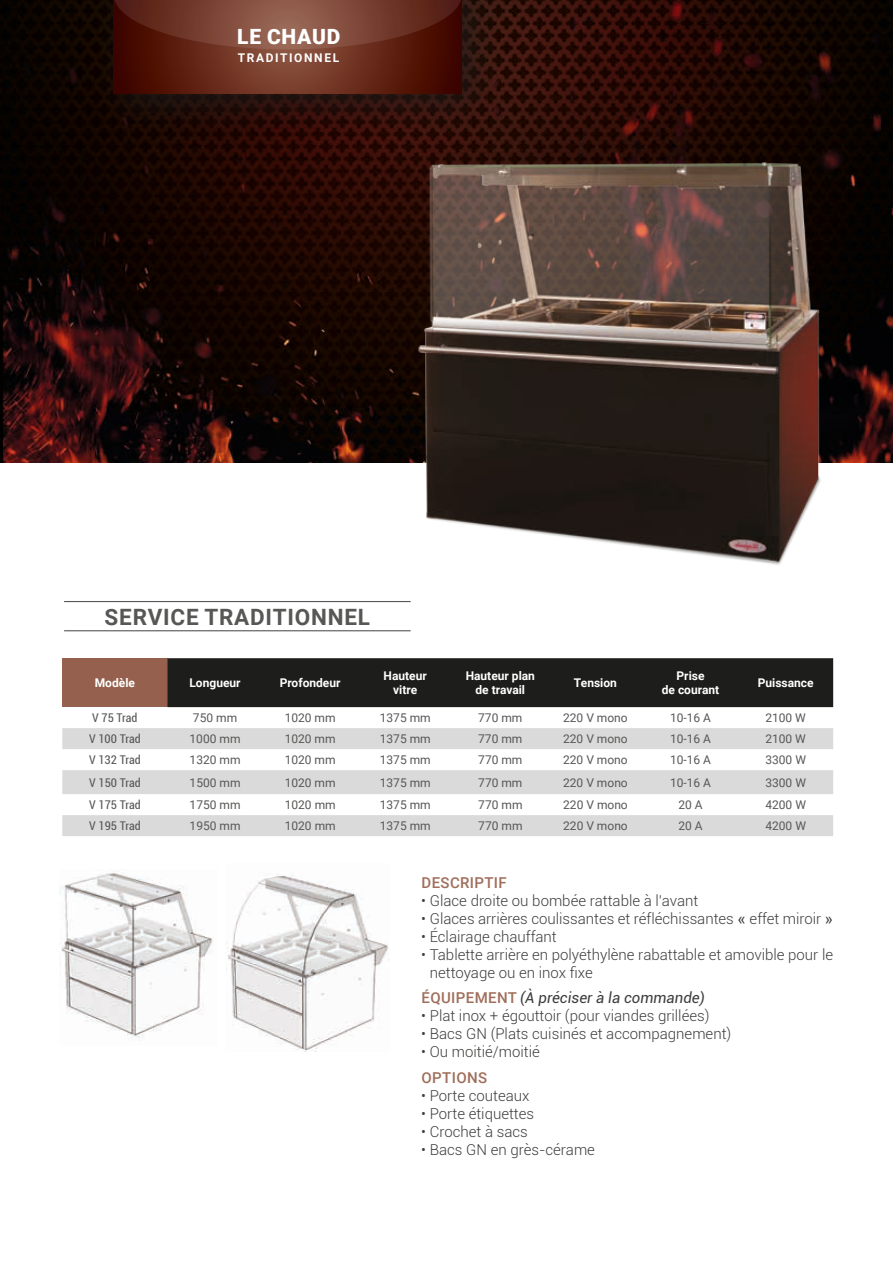
<style>
.page{position:relative;width:893px;height:1263px;background:#fff}
.page>*{position:absolute;margin:0;border:0;box-sizing:border-box;transform-origin:0 0}
.t1{font:700 22.5px "Roboto";letter-spacing:.035em;color:#575756}
.t2{font:900 21px "Roboto";letter-spacing:.035em;color:#fff}
.t3{font:300 15px/18px "Roboto";color:#3d3d3c}
.t4{font:italic 15px "Roboto";color:#3d3d3c}
.t5{font:500 15px "Roboto";letter-spacing:.025em;color:#a06e5b}
.t6{font:12px "Roboto";color:#575756}
.t7{font:700 12px/14.4px "Roboto";color:#fff;text-align:center}
.t8{font:condensed 12px "Roboto";color:#575756}
.t9{font:700 12px "Roboto";letter-spacing:.135em;color:#fff}
.s1{font-family:"Arial";font-weight:400}
.s2{font-weight:500;font-style:normal;color:#a06e5b}
</style>
<div class="page">
<img style="left:0;top:0;width:893px;height:462px">
<svg style="left:39px;top:0;width:437px;height:388px;fill:#160500"></svg>
<svg style="left:476px;top:0;width:384px;height:243px"></svg>
<div style="left:62px;top:658px;width:105px;height:49px;background:#95604d"></div>
<div style="left:167px;top:658px;width:666px;height:49px;background:#1d1d1b"></div>
<svg style="left:62px;top:728px;width:771px;height:108px;fill:#dadada"></svg>
<hr style="left:64px;top:601px;width:346px;height:1px;background:#575756">
<hr style="left:64px;top:630px;width:346px;height:1px;background:#575756">
<img style="left:60px;top:873px;width:153px;height:165px">
<img style="left:226px;top:874px;width:163px;height:177px">
<div style="left:91px;top:0;width:414px;height:138px;background:#1d1d1b;opacity:.75"></div>
<svg style="left:114px;top:49px;width:347px;height:45px"></svg>
<svg style="left:114px;top:0;width:347px;height:49px"></svg>
<img style="left:411px;top:148px;width:420px;height:417px">
<h2 class="t2" style="left:237px;top:22px;width:105px">LE CHAUD</h2>
<p class="t9" style="left:238px;top:50px;width:103px">TRADITIONNEL</p>
<h1 class="t1" style="left:105px;top:601px;width:267px">SERVICE TRADITIONNEL</h1>
<p class="t7" style="left:95px;top:675px;width:42px">Modèle</p>
<p class="t7" style="left:189px;top:675px;width:53px">Longueur</p>
<p class="t7" style="left:280px;top:675px;width:62px">Profondeur</p>
<p class="t7" style="left:384px;top:668px;width:45px">Hauteur vitre</p>
<p class="t7" style="left:466px;top:668px;width:71px">Hauteur plan de travail</p>
<p class="t7" style="left:574px;top:675px;width:44px">Tension</p>
<p class="t7" style="left:662px;top:668px;width:59px">Prise<br>de courant</p>
<p class="t7" style="left:758px;top:675px;width:57px">Puissance</p>
<p class="t8" style="left:92px;top:709px;width:47px">V 75 Trad</p>
<p class="t6" style="left:193px;top:709px;width:46px">750 mm</p>
<p class="t6" style="left:285px;top:709px;width:52px">1020 mm</p>
<p class="t6" style="left:380px;top:709px;width:52px">1375 mm</p>
<p class="t6" style="left:478px;top:709px;width:46px">770 mm</p>
<p class="t6" style="left:563px;top:709px;width:66px">220 V mono</p>
<p class="t6" style="left:670px;top:709px;width:43px">10-16 A</p>
<p class="t6" style="left:765px;top:709px;width:42px">2100 W</p>
<p class="t8" style="left:89px;top:730px;width:53px">V 100 Trad</p>
<p class="t6" style="left:190px;top:730px;width:52px">1000 mm</p>
<p class="t6" style="left:285px;top:730px;width:52px">1020 mm</p>
<p class="t6" style="left:380px;top:730px;width:52px">1375 mm</p>
<p class="t6" style="left:478px;top:730px;width:46px">770 mm</p>
<p class="t6" style="left:563px;top:730px;width:66px">220 V mono</p>
<p class="t6" style="left:670px;top:730px;width:43px">10-16 A</p>
<p class="t6" style="left:765px;top:730px;width:42px">2100 W</p>
<p class="t8" style="left:89px;top:751px;width:53px">V 132 Trad</p>
<p class="t6" style="left:190px;top:751px;width:52px">1320 mm</p>
<p class="t6" style="left:285px;top:751px;width:52px">1020 mm</p>
<p class="t6" style="left:380px;top:751px;width:52px">1375 mm</p>
<p class="t6" style="left:478px;top:751px;width:46px">770 mm</p>
<p class="t6" style="left:563px;top:751px;width:66px">220 V mono</p>
<p class="t6" style="left:670px;top:751px;width:43px">10-16 A</p>
<p class="t6" style="left:765px;top:751px;width:42px">3300 W</p>
<p class="t8" style="left:89px;top:774px;width:53px">V 150 Trad</p>
<p class="t6" style="left:190px;top:774px;width:52px">1500 mm</p>
<p class="t6" style="left:285px;top:774px;width:52px">1020 mm</p>
<p class="t6" style="left:380px;top:774px;width:52px">1375 mm</p>
<p class="t6" style="left:478px;top:774px;width:46px">770 mm</p>
<p class="t6" style="left:563px;top:774px;width:66px">220 V mono</p>
<p class="t6" style="left:670px;top:774px;width:43px">10-16 A</p>
<p class="t6" style="left:765px;top:774px;width:42px">3300 W</p>
<p class="t8" style="left:89px;top:796px;width:53px">V 175 Trad</p>
<p class="t6" style="left:190px;top:796px;width:52px">1750 mm</p>
<p class="t6" style="left:285px;top:796px;width:52px">1020 mm</p>
<p class="t6" style="left:380px;top:796px;width:52px">1375 mm</p>
<p class="t6" style="left:478px;top:796px;width:46px">770 mm</p>
<p class="t6" style="left:563px;top:796px;width:66px">220 V mono</p>
<p class="t6" style="left:678px;top:796px;width:26px">20 A</p>
<p class="t6" style="left:765px;top:796px;width:42px">4200 W</p>
<p class="t8" style="left:89px;top:817px;width:53px">V 195 Trad</p>
<p class="t6" style="left:190px;top:817px;width:52px">1950 mm</p>
<p class="t6" style="left:285px;top:817px;width:52px">1020 mm</p>
<p class="t6" style="left:380px;top:817px;width:52px">1375 mm</p>
<p class="t6" style="left:478px;top:817px;width:46px">770 mm</p>
<p class="t6" style="left:563px;top:817px;width:66px">220 V mono</p>
<p class="t6" style="left:678px;top:817px;width:26px">20 A</p>
<p class="t6" style="left:765px;top:817px;width:42px">4200 W</p>
<p class="t5" style="left:422px;top:872px;width:87px">DESCRIPTIF</p>
<p class="t3" style="left:421px;top:891px;width:279px">• Glace droite ou bombée rattable à l’avant</p>
<p class="t3" style="left:421px;top:909px;width:413px">• Glaces arrières coulissantes et réfléchissantes <span class="s1">«</span> effet miroir <span class="s1">»</span></p>
<p class="t3" style="left:421px;top:927px;width:137px">• Éclairage chauffant</p>
<p class="t3" style="left:430px;top:945px;width:405px;text-indent:-8px">• Tablette arrière en polyéthylène rabattable et amovible pour le nettoyage ou en inox fixe</p>
<p class="t4" style="left:422px;top:987px;width:285px"><span class="s2">ÉQUIPEMENT</span> (À préciser à la commande)</p>
<p class="t3" style="left:421px;top:1006px;width:290px">• Plat inox + égouttoir (pour viandes grillées)</p>
<p class="t3" style="left:421px;top:1024px;width:311px">• Bacs GN (Plats cuisinés et accompagnement)</p>
<p class="t3" style="left:421px;top:1042px;width:120px">• Ou moitié/moitié</p>
<p class="t5" style="left:422px;top:1067px;width:67px">OPTIONS</p>
<p class="t3" style="left:421px;top:1086px;width:110px">• Porte couteaux</p>
<p class="t3" style="left:421px;top:1104px;width:114px">• Porte étiquettes</p>
<p class="t3" style="left:421px;top:1122px;width:108px">• Crochet à sacs</p>
<p class="t3" style="left:421px;top:1140px;width:175px">• Bacs GN en grès-cérame</p>
</div>
